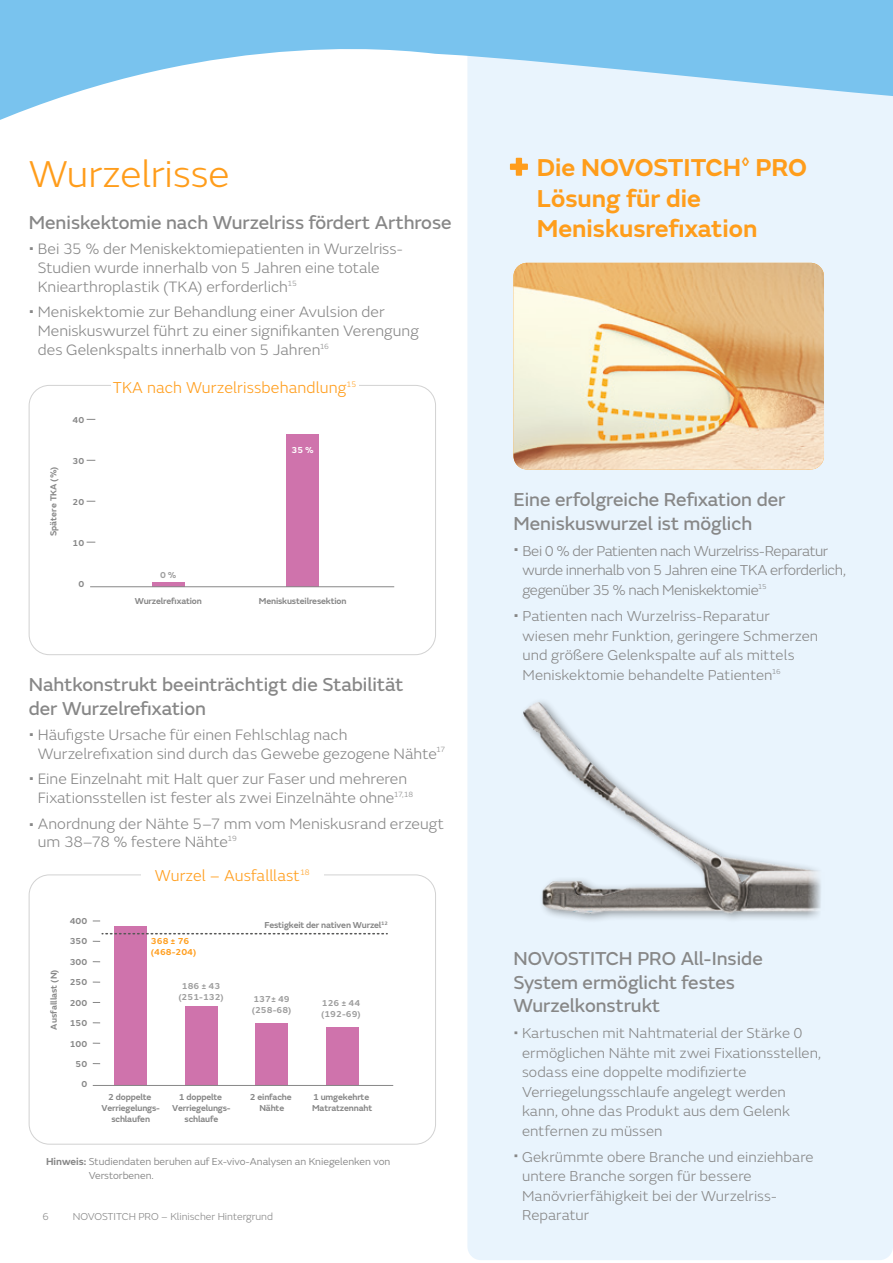
<style>
.page{position:relative;width:893px;height:1263px;background:#fff}
.page>*{position:absolute;margin:0;border:0;box-sizing:border-box;transform-origin:0 0}
.t1{font:300 39px "SN Emeric";color:#ff9d1b}
.t2{font:600 25.5px/30.6px "SN Emeric";color:#ff9d1b}
.t3{font:19.5px/23.4px "SN Emeric Core";color:#878787}
.t4{font:300 16.5px "SN Emeric";letter-spacing:.01em;color:#ff9d1b}
.t5{font:300 15.75px/18.8px "SN Emeric";color:#878787}
.t6{font:300 15px/19.5px "SN Emeric";letter-spacing:.005em;color:#878787}
.t7{font:300 15px/19.5px "SN Emeric";letter-spacing:-.025em;color:#878787}
.t8{font:10.5px/13.5px "SN Emeric";color:#878787}
.t9{font:300 10.5px "SN Emeric";color:#878787}
.t10{font:600 9px/10.8px "SN Emeric";letter-spacing:-.015em;color:#878787;text-align:center}
.t11{font:600 9px/10.8px "SN Emeric";color:#9d9d9d}
.t12{font:600 9px/10.8px "SN Emeric";color:#ff9d1b}
.t13{font:600 9px "SN Emeric";color:#fff}
.t14{font:600 5.25px "SN Emeric";color:#878787}
.s1{font-weight:600}
.s2{font-size:15.75px}
</style>
<div class="page">
<div style="left:467px;top:29px;width:426px;height:1231px;background:#e9f4fd;border-radius:14px"></div>
<img style="left:513px;top:295px;width:311px;height:174px">
<img style="left:523px;top:701px;width:298px;height:219px">
<div style="left:152px;top:582px;width:32px;height:5px;background:#cf73ac"></div>
<div style="left:286px;top:435px;width:33px;height:152px;background:#cf73ac"></div>
<hr style="left:90px;top:586px;width:304px;height:1px;background:#878787">
<svg style="left:0;top:0;width:893px;height:295px"></svg>
<div style="left:185px;top:1006px;width:33px;height:79px;background:#cf73ac"></div>
<div style="left:115px;top:926px;width:32px;height:159px;background:#cf73ac"></div>
<div style="left:326px;top:1027px;width:32px;height:58px;background:#cf73ac"></div>
<div style="left:256px;top:1023px;width:32px;height:62px;background:#cf73ac"></div>
<svg style="left:102px;top:933px;width:285px;height:1px"></svg>
<hr style="left:93px;top:1085px;width:300px;height:1px;background:#878787">
<svg style="left:510px;top:158px;width:18px;height:18px"></svg>
<h1 class="t1" style="left:29px;top:151px;width:202px">Wurzelrisse</h1>
<p class="t3" style="left:29px;top:211px;width:424px">Meniskektomie nach Wurzelriss fördert Arthrose</p>
<p class="t5" style="left:38px;top:240px;width:367px;text-indent:-9px">• Bei 35 % der Meniskektomiepatienten in Wurzelriss-<br>Studien wurde innerhalb von 5 Jahren eine totale<br>Kniearthroplastik (TKA) erforderlich<sup>15</sup></p>
<p class="t5" style="left:38px;top:303px;width:382px;text-indent:-9px">• Meniskektomie zur Behandlung einer Avulsion der<br>Meniskuswurzel führt zu einer signifikanten Verengung des Gelenkspalts innerhalb von 5 Jahren<sup>16</sup></p>
<p class="t10" style="left:48px;top:536px;width:71px;rotate:-90deg">Spätere TKA (%)</p>
<p class="t10" style="left:73px;top:415px;width:13px">40</p>
<p class="t10" style="left:73px;top:456px;width:13px">30</p>
<p class="t10" style="left:73px;top:497px;width:13px">20</p>
<p class="t10" style="left:73px;top:538px;width:13px">10</p>
<p class="t10" style="left:78px;top:579px;width:7px">0</p>
<p class="t4" style="left:113px;top:378px;width:245px">TKA nach Wurzelrissbehandlung<sup>15</sup></p>
<p class="t11" style="left:160px;top:569px;width:18px">0 %</p>
<p class="t10" style="left:135px;top:595px;width:69px">Wurzelrefixation</p>
<p class="t13" style="left:291px;top:444px;width:24px">35 %</p>
<p class="t10" style="left:259px;top:595px;width:89px">Meniskusteilresektion</p>
<p class="t3" style="left:29px;top:673px;width:376px">Nahtkonstrukt beeinträchtigt die Stabilität der Wurzelrefixation</p>
<p class="t5" style="left:38px;top:725px;width:409px;text-indent:-9px">• Häufigste Ursache für einen Fehlschlag nach<br>Wurzelrefixation sind durch das Gewebe gezogene Nähte<sup>17</sup></p>
<p class="t5" style="left:29px;top:769px;width:386px;text-align:center">• Eine Einzelnaht mit Halt quer zur Faser und mehreren<br>Fixationsstellen ist fester als zwei Einzelnähte ohne<sup>17,18</sup></p>
<p class="t5" style="left:38px;top:814px;width:408px;text-indent:-9px">• Anordnung der Nähte 5–7 mm vom Meniskusrand erzeugt um 38–78 % festere Nähte<sup>19</sup></p>
<p class="t4" style="left:155px;top:866px;width:156px">Wurzel – Ausfalllast<sup>18</sup></p>
<p class="t10" style="left:48px;top:1029px;width:61px;rotate:-90deg">Ausfalllast (N)</p>
<p class="t10" style="left:70px;top:915px;width:19px">400</p>
<p class="t14" style="left:381px;top:920px;width:8px">12</p>
<p class="t10" style="left:70px;top:936px;width:19px">350</p>
<p class="t10" style="left:70px;top:956px;width:19px">300</p>
<p class="t10" style="left:70px;top:977px;width:19px">250</p>
<p class="t10" style="left:70px;top:997px;width:19px">200</p>
<p class="t10" style="left:70px;top:1018px;width:19px">150</p>
<p class="t10" style="left:70px;top:1038px;width:19px">100</p>
<p class="t10" style="left:76px;top:1058px;width:13px">50</p>
<p class="t10" style="left:81px;top:1079px;width:7px">0</p>
<p class="t10" style="left:312px;top:1092px;width:62px;text-align:left">1 umgekehrte<br>Matratzennaht</p>
<p class="t10" style="left:264px;top:920px;width:119px">Festigkeit der nativen Wurzel</p>
<p class="t12" style="left:151px;top:936px;width:47px">368 ± 76 (468-204)</p>
<p class="t11" style="left:178px;top:981px;width:47px;text-align:center">186 ± 43 (251-132)</p>
<p class="t11" style="left:252px;top:994px;width:41px">137± 49 (258-68)</p>
<p class="t11" style="left:321px;top:997px;width:41px">126 ± 44 (192-69)</p>
<p class="t10" style="left:250px;top:1092px;width:43px">2 einfache<br>Nähte</p>
<p class="t10" style="left:101px;top:1092px;width:60px">2 doppelte<br>Verriegelungs&shy;schlaufen</p>
<p class="t10" style="left:172px;top:1092px;width:60px">1 doppelte<br>Verriegelungs&shy;schlaufe</p>
<p class="t8" style="left:89px;top:1155px;width:303px;text-indent:-43px"><span class="s1">Hinweis:</span> Studiendaten beruhen auf Ex-vivo-Analysen an Kniegelenken von<br>Verstorbenen.</p>
<p class="t9" style="left:43px;top:1210px;width:8px">6</p>
<p class="t9" style="left:73px;top:1210px;width:202px">NOVOSTITCH PRO – Klinischer Hintergrund</p>
<h2 class="t2" style="left:537px;top:152px;width:272px">Die NOVOSTITCH<sup>◊</sup> PRO<br>Lösung für die<br>Meniskusrefixation</h2>
<p class="t3" style="left:513px;top:488px;width:273px">Eine erfolgreiche Refixation der<br>Meniskuswurzel ist möglich</p>
<p class="t7" style="left:522px;top:541px;width:325px;text-indent:-9px"><span class="s2">•</span> Bei 0 % der Patienten nach Wurzelriss-Reparatur wurde innerhalb von 5 Jahren eine TKA erforderlich, gegenüber 35 % nach Meniskektomie<sup>15</sup></p>
<p class="t6" style="left:522px;top:606px;width:297px;text-indent:-9px"><span class="s2">•</span> Patienten nach Wurzelriss-Reparatur wiesen mehr Funktion, geringere Schmerzen und größere Gelenkspalte auf als mittels Meniskektomie behandelte Patienten<sup>16</sup></p>
<p class="t3" style="left:513px;top:947px;width:251px">NOVOSTITCH PRO All-Inside<br>System ermöglicht festes<br>Wurzelkonstrukt</p>
<p class="t6" style="left:522px;top:1023px;width:301px;text-indent:-9px">• Kartuschen mit Nahtmaterial der Stärke 0 ermöglichen Nähte mit zwei Fixationsstellen, sodass eine doppelte modifizierte Verriegelungsschlaufe angelegt werden kann, ohne das Produkt aus dem Gelenk entfernen zu müssen</p>
<p class="t6" style="left:522px;top:1147px;width:293px;text-indent:-9px">• Gekrümmte obere Branche und einziehbare untere Branche sorgen für bessere<br>Manövrierfähigkeit bei der Wurzelriss-<br>Reparatur</p>
</div>
